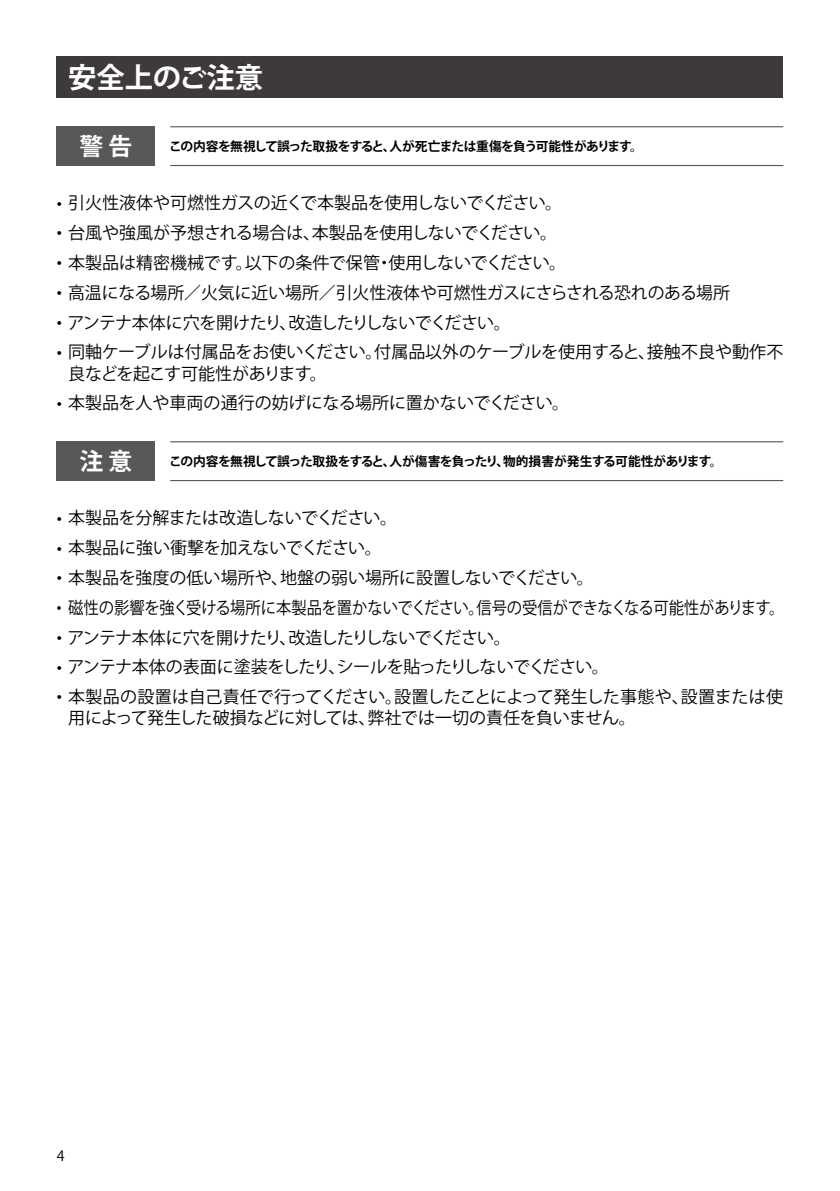
<style>
.page{position:relative;width:840px;height:1191px;background:#fff}
.page>*{position:absolute;margin:0;border:0;box-sizing:border-box;transform-origin:0 0}
.t1{font:700 28.4px "Koz Go Pr 6 N";letter-spacing:-.005em;color:#fff}
.t2{font:700 23.8px "Koz Go Pr 6 N";color:#fff}
.t3{font:17px/21.2px "Koz Go Pr 6 N";letter-spacing:-.02em;color:#000}
.t4{font:17px "Koz Go Pr 6 N";color:#000}
.t5{font:17px "Koz Go Pr 6 N";letter-spacing:-.045em;color:#000}
.t6{font:17px "Koz Go Pr 6 N";letter-spacing:-.02em;color:#000;scale:.9 1}
.t7{font:14.2px "Koz Go Pr 6 N";color:#000}
.t8{font:700 12.8px "Koz Go Pr 6 N";letter-spacing:-.04em;color:#000}
</style>
<div class="page">
<div style="left:57px;top:57px;width:725px;height:41px;background:#3e3a39"></div>
<hr style="left:170px;top:126px;width:612px;height:1px;background:#595757">
<hr style="left:170px;top:441px;width:612px;height:1px;background:#595757">
<hr style="left:170px;top:165px;width:612px;height:1px;background:#595757">
<hr style="left:170px;top:480px;width:612px;height:1px;background:#595757">
<div style="left:57px;top:126px;width:98px;height:40px;background:#595757"></div>
<div style="left:57px;top:441px;width:98px;height:40px;background:#595757"></div>
<h1 class="t1" style="left:68px;top:62px;width:197px">安全上のご注意</h1>
<h2 class="t2" style="left:79px;top:133px;width:54px">警 告</h2>
<p class="t8" style="left:169px;top:139px;width:475px">この内容を無視して誤った取扱をすると、人が死亡または重傷を負う可能性があります。</p>
<p class="t3" style="left:57px;top:193px;width:506px">• 引火性液体や可燃性ガスの近くで本製品を使用しないでください。</p>
<p class="t3" style="left:57px;top:223px;width:501px">• 台風や強風が予想される場合は、本製品を使用しないでください。</p>
<p class="t4" style="left:57px;top:253px;width:510px">• 本製品は精密機械です。以下の条件で保管・使用しないでください。</p>
<p class="t4" style="left:57px;top:283px;width:674px">• 高温になる場所／火気に近い場所／引火性液体や可燃性ガスにさらされる恐れのある場所</p>
<p class="t5" style="left:57px;top:313px;width:455px">• アンテナ本体に穴を開けたり、改造したりしないでください。</p>
<p class="t3" style="left:68px;top:342px;width:716px;text-indent:-11px">• 同軸ケーブルは付属品をお使いください。付属品以外のケーブルを使用すると、接触不良や動作不良などを起こす可能性があります。</p>
<p class="t4" style="left:57px;top:393px;width:513px">• 本製品を人や車両の通行の妨げになる場所に置かないでください。</p>
<h2 class="t2" style="left:79px;top:448px;width:54px">注 意</h2>
<p class="t8" style="left:169px;top:454px;width:554px">この内容を無視して誤った取扱をすると、人が傷害を負ったり、物的損害が発生する可能性があります。</p>
<p class="t3" style="left:57px;top:508px;width:341px">• 本製品を分解または改造しないでください。</p>
<p class="t3" style="left:57px;top:538px;width:326px">• 本製品に強い衝撃を加えないでください。</p>
<p class="t4" style="left:57px;top:568px;width:538px">• 本製品を強度の低い場所や、地盤の弱い場所に設置しないでください。</p>
<p class="t6" style="left:57px;top:598px;width:809px">• 磁性の影響を強く受ける場所に本製品を置かないでください。信号の受信ができなくなる可能性があります。</p>
<p class="t5" style="left:57px;top:628px;width:455px">• アンテナ本体に穴を開けたり、改造したりしないでください。</p>
<p class="t3" style="left:57px;top:657px;width:553px">• アンテナ本体の表面に塗装をしたり、シールを貼ったりしないでください。</p>
<p class="t3" style="left:68px;top:686px;width:716px;text-indent:-11px">• 本製品の設置は自己責任で行ってください。設置したことによって発生した事態や、設置または使用によって発生した破損などに対しては、弊社では一切の責任を負いません。</p>
<p class="t7" style="left:57px;top:1147px;width:9px">4</p>
</div>
